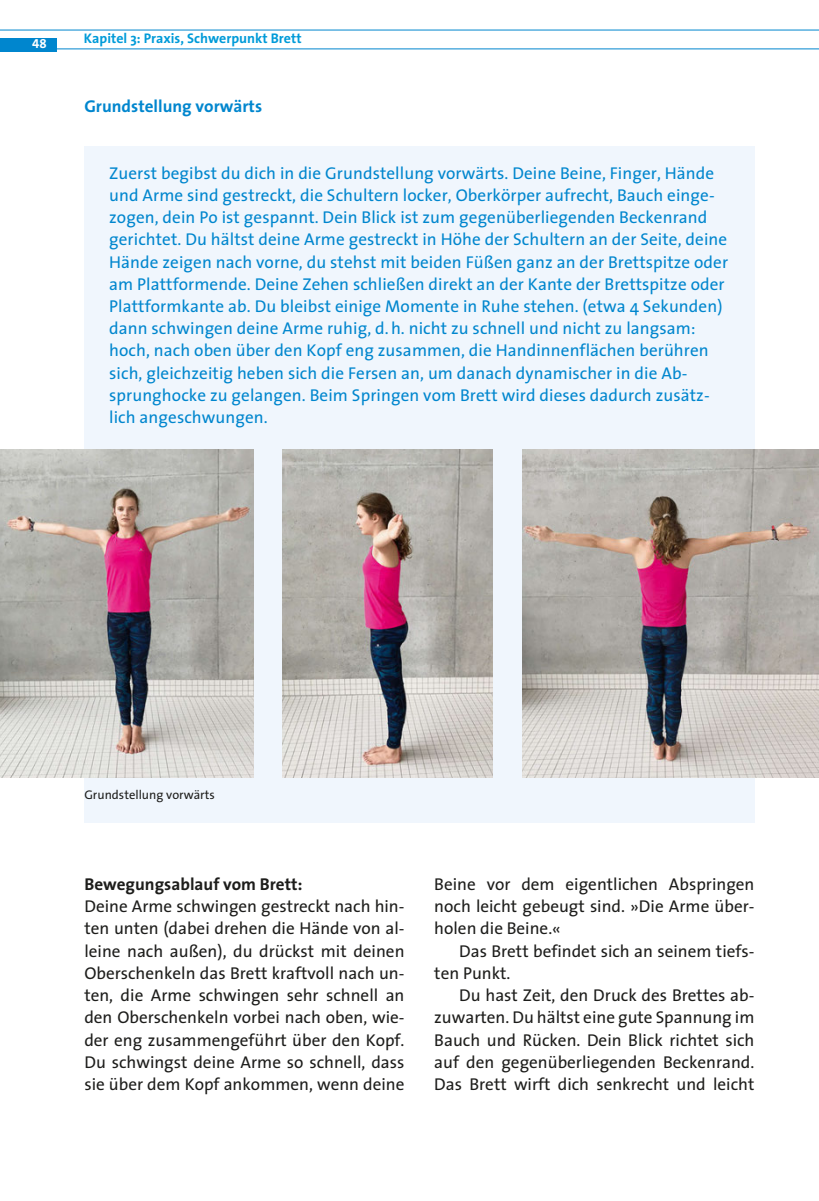
<style>
.page{position:relative;width:819px;height:1201px;background:#fff}
.page>*{position:absolute;margin:0;border:0;box-sizing:border-box;transform-origin:0 0}
.t1{font:17.15px/22.2px "The Sans FSH";letter-spacing:.005em;color:#0086ce}
.t2{font:17.15px/22.2px "The Sans FSH";color:#1d1d1b;text-align:justify}
.t3{font:700 17.15px "The Sans FSH";color:#1d1d1b}
.t4{font:700 17.15px "The Sans FSH";color:#0086ce}
.t5{font:700 14px "The Sans FSH";color:#009bd9}
.t6{font:13.12px "The Sans FSH Bold Expert";color:#fff}
.t7{font:12.6px "The Sans FSH";color:#1d1d1b}
</style>
<div class="page">
<hr style="left:0;top:30px;width:819px;height:1px;background:#0086ce">
<hr style="left:0;top:49px;width:819px;height:1px;background:#0086ce">
<div style="left:0;top:38px;width:56px;height:14px;background:#0086ce"></div>
<div style="left:84px;top:146px;width:670px;height:676px;background:#f0f6fd"></div>
<img style="left:0;top:449px;width:253px;height:329px">
<img style="left:283px;top:449px;width:209px;height:329px">
<img style="left:522px;top:449px;width:297px;height:329px">
<p class="t6" style="left:32px;top:33px;width:16px">48</p>
<p class="t5" style="left:84px;top:26px;width:219px">Kapitel 3: Praxis, Schwerpunkt Brett</p>
<p class="t4" style="left:84px;top:91px;width:179px">Grundstellung vorwärts</p>
<p class="t1" style="left:109px;top:161px;width:620px">Zuerst begibst du dich in die Grundstellung vorwärts. Deine Beine, Finger, Hände und Arme sind gestreckt, die Schultern locker, Oberkörper aufrecht, Bauch einge&shy;zogen, dein Po ist gespannt. Dein Blick ist zum gegenüberliegenden Beckenrand gerichtet. Du hältst deine Arme gestreckt in Höhe der Schultern an der Seite, deine Hände zeigen nach vorne, du stehst mit beiden Füßen ganz an der Brettspitze oder am Plattformende. Deine Zehen schließen direkt an der Kante der Brettspitze oder Plattformkante ab. Du bleibst einige Momente in Ruhe stehen. (etwa 4 Sekunden) dann schwingen deine Arme ruhig, d.h. nicht zu schnell und nicht zu langsam: hoch, nach oben über den Kopf eng zusammen, die Handinnenflächen berühren sich, gleichzeitig heben sich die Fersen an, um danach dynamischer in die Ab&shy;sprunghocke zu gelangen. Beim Springen vom Brett wird dieses dadurch zusätz&shy;lich angeschwungen.</p>
<p class="t7" style="left:84px;top:784px;width:132px">Grundstellung vorwärts</p>
<p class="t3" style="left:84px;top:869px;width:219px">Bewegungsablauf vom Brett:</p>
<p class="t2" style="left:84px;top:894px;width:321px">Deine Arme schwingen gestreckt nach hin&shy;ten unten (dabei drehen die Hände von al&shy;leine nach außen), du drückst mit deinen Oberschenkeln das Brett kraftvoll nach un&shy;ten, die Arme schwingen sehr schnell an den Oberschenkeln vorbei nach oben, wie&shy;der eng zusammengeführt über den Kopf.<br>Du schwingst deine Arme so schnell, dass sie über dem Kopf ankommen, wenn deine</p>
<p class="t2" style="left:434px;top:872px;width:321px">Beine vor dem eigentlichen Abspringen noch leicht gebeugt sind. »Die Arme über&shy;holen die Beine.«</p>
<p class="t2" style="left:434px;top:939px;width:321px;text-indent:25px">Das Brett befindet sich an seinem tiefs&shy;ten Punkt.</p>
<p class="t2" style="left:434px;top:983px;width:321px;text-indent:25px">Du hast Zeit, den Druck des Brettes ab&shy;zuwarten. Du hältst eine gute Spannung im Bauch und Rücken. Dein Blick richtet sich auf den gegenüberliegenden Beckenrand.<br>Das Brett wirft dich senkrecht und leicht</p>
</div>
